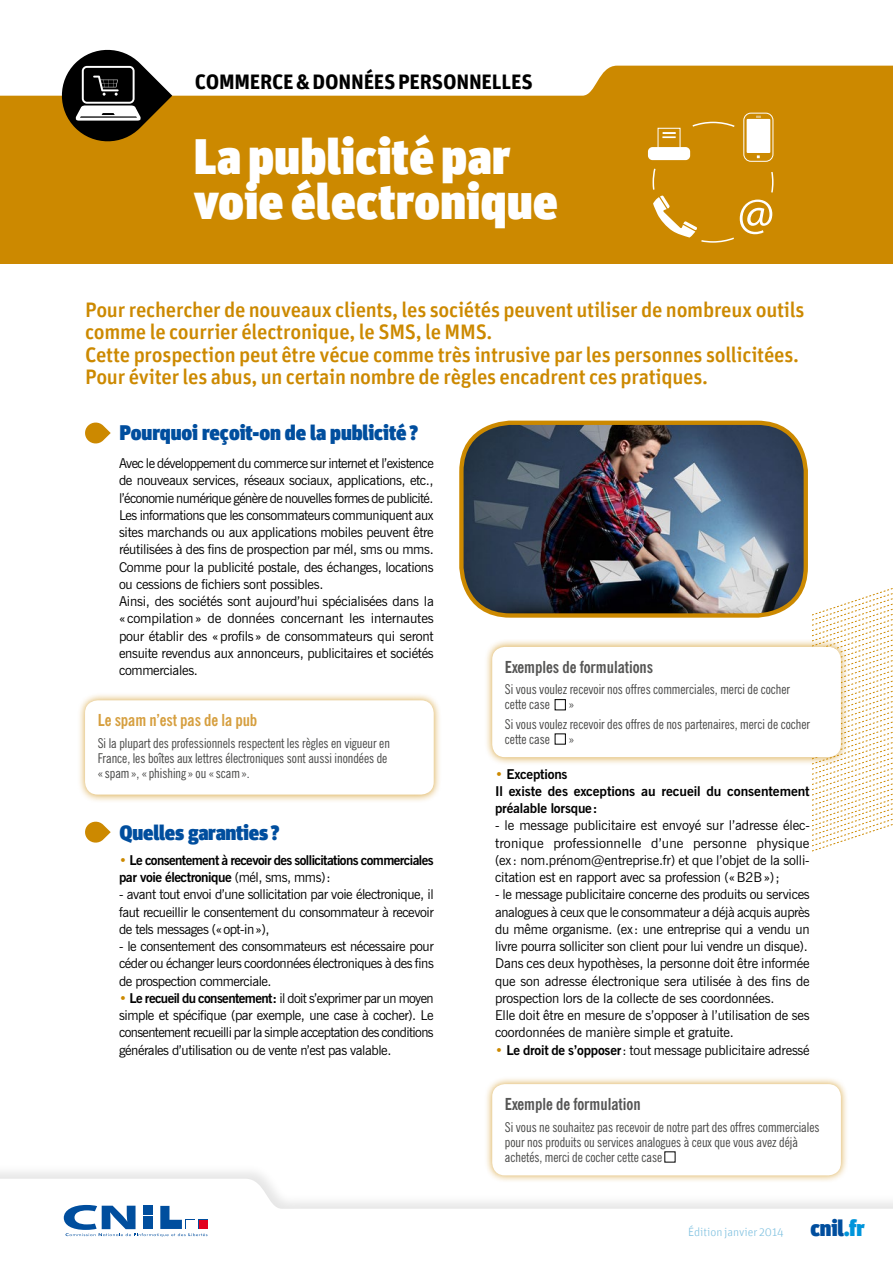
<style>
.page{position:relative;width:893px;height:1263px;background:#fff}
.page>*{position:absolute;margin:0;border:0;box-sizing:border-box;transform-origin:0 0}
.t1{font:900 49.5px/45px "Unit";letter-spacing:.01em;color:#fff}
.t2{font:500 21px/22.5px "Unit";letter-spacing:-.01em;color:#cc8900}
.t3{font:900 21px "Unit";letter-spacing:-.005em;color:#004e9e}
.t4{font:700 21px "Unit";letter-spacing:-.01em;color:#000}
.t5{font:700 condensed 16.5px "News Gothic BT";color:#565655}
.t6{font:700 condensed 16.5px "News Gothic BT";color:#d69f3f}
.t7{font:13.5px/17.2px "News Gothic BT";letter-spacing:-.025em;color:#000;text-align:justify}
.t8{font:condensed 13.5px/15px "News Gothic BT";color:#484847}
.t9{font:700 13.5px/17.2px "News Gothic BT";letter-spacing:-.035em;color:#000}
.t10{font:700 13.5px/17.2px "News Gothic BT";letter-spacing:-.005em;color:#000}
.t11{font:300 12px "Unit";color:#80c1e0}
.s1{font-weight:400;color:#cc8900}
.s2{color:#cc8900}
.s3{font-weight:700}
.s4{font-weight:400}
.s5{font-weight:900;font-size:22.5px;color:#004e9e}
.s6{font-weight:900;font-size:22.5px;color:#0095db}
</style>
<div class="page">
<div style="left:0;top:1163px;width:893px;height:100px;background:#000;opacity:.1"></div>
<svg style="left:0;top:1179px;width:893px;height:84px"></svg>
<svg style="left:64px;top:1205px;width:143px;height:32px"></svg>
<div style="left:143px;top:1206px;width:9px;height:9px;background:#004e9e"></div>
<div style="left:186px;top:1220px;width:9px;height:9px;background:#fff"></div>
<svg style="left:198px;top:1220px;width:10px;height:9px"></svg>
<div style="left:199px;top:1220px;width:8px;height:8px;background:#e3001d"></div>
<div style="left:0;top:28px;width:893px;height:236px;background:#cc8900"></div>
<svg style="left:0;top:28px;width:893px;height:68px;fill:#fff"></svg>
<svg style="left:57px;top:45px;width:115px;height:97px"></svg>
<svg style="left:807px;top:576px;width:86px;height:276px"></svg>
<svg style="left:85px;top:422px;width:26px;height:22px"></svg>
<div style="left:553px;top:580px;width:259px;height:354px;background:#fff"></div>
<svg style="left:85px;top:821px;width:26px;height:22px"></svg>
<div style="left:484px;top:639px;width:365px;height:126px;background:#cc8900;opacity:.75"></div>
<div style="left:492px;top:647px;width:349px;height:110px;background:#fff;border-radius:13px"></div>
<div style="left:555px;top:699px;width:10px;height:11px;border:1px solid #000"></div>
<div style="left:648px;top:147px;width:42px;height:13px;background:#fff;border-radius:5px"></div>
<div style="left:743px;top:113px;width:30px;height:49px;border:1px solid #fff;border-radius:7px"></div>
<svg style="left:652px;top:116px;width:122px;height:127px"></svg>
<div style="left:77px;top:692px;width:365px;height:111px;background:#cc8900;opacity:.75"></div>
<div style="left:85px;top:700px;width:349px;height:94px;background:#fff;border-radius:13px"></div>
<img style="left:462px;top:423px;width:344px;height:192px">
<div style="left:459px;top:421px;width:349px;height:197px;border:4px solid #cc8900;border-radius:49px"></div>
<div style="left:484px;top:1076px;width:365px;height:107px;background:#cc8900;opacity:.75"></div>
<div style="left:492px;top:1084px;width:349px;height:91px;background:#fff;border-radius:13px"></div>
<h2 class="t4" style="left:195px;top:69px;width:340px">COMMERCE &amp; DONNÉES PERSONNELLES</h2>
<h1 class="t1" style="left:194px;top:133px;width:366px">La publicité par voie électronique</h1>
<p class="t2" style="left:85px;top:298px;width:721px">Pour rechercher de nouveaux clients, les sociétés peuvent utiliser de nombreux outils comme le courrier électronique, le SMS, le MMS.<br>Cette prospection peut être vécue comme très intrusive par les personnes sollicitées.<br>Pour éviter les abus, un certain nombre de règles encadrent ces pratiques.</p>
<h2 class="t3" style="left:120px;top:420px;width:300px">Pourquoi reçoit-on de la publicité?</h2>
<p class="t7" style="left:119px;top:454px;width:316px;text-align:left">Avec le développement du commerce sur internet et l’existence de nouveaux services, réseaux sociaux, applications, etc., l’économie numérique génère de nouvelles formes de publicité.<br>Les informations que les consommateurs communiquent aux sites marchands ou aux applications mobiles peuvent être réutilisées à des fins de prospection par mél, sms ou mms.<br>Comme pour la publicité postale, des échanges, locations ou cessions de fichiers sont possibles.<br>Ainsi, des sociétés sont aujourd’hui spécialisées dans la «compilation» de données concernant les internautes pour établir des «profils» de consommateurs qui seront ensuite revendus aux annonceurs, publicitaires et sociétés commerciales.</p>
<p class="t5" style="left:505px;top:657px;width:150px">Exemples de formulations</p>
<p class="t8" style="left:505px;top:682px;width:287px">Si vous voulez recevoir nos offres commerciales, merci de cocher cette case</p>
<p class="t8" style="left:505px;top:695px;width:307px;line-height:19.2px;text-indent:64px">»<br>Si vous voulez recevoir des offres de nos partenaires, merci de cocher</p>
<p class="t8" style="left:505px;top:731px;width:46px">cette case</p>
<p class="t8" style="left:569px;top:731px;width:7px">»</p>
<p class="t6" style="left:98px;top:710px;width:161px">Le spam n’est pas de la pub</p>
<p class="t8" style="left:98px;top:735px;width:294px">Si la plupart des professionnels respectent les règles en vigueur en<br>France, les boîtes aux lettres électroniques sont aussi inondées de «spam», « phishing» ou «scam».</p>
<p class="t10" style="left:495px;top:765px;width:316px"><span class="s1">•</span> Exceptions<br>Il existe des exceptions au recueil du consentement préalable lorsque:</p>
<p class="t7" style="left:495px;top:817px;width:316px">- le message publicitaire est envoyé sur l’adresse élec&shy;tronique professionnelle d’une personne physique (ex: nom.prénom@entreprise.fr) et que l’objet de la solli&shy;citation est en rapport avec sa profession («B2B»);</p>
<p class="t7" style="left:495px;top:886px;width:316px;text-align:left">- le message publicitaire concerne des produits ou services analogues à ceux que le consommateur a déjà acquis auprès du même organisme. (ex: une entreprise qui a vendu un livre pourra solliciter son client pour lui vendre un disque).<br>Dans ces deux hypothèses, la personne doit être informée que son adresse électronique sera utilisée à des fins de prospection lors de la collecte de ses coordonnées.<br>Elle doit être en mesure de s’opposer à l’utilisation de ses coordonnées de manière simple et gratuite.</p>
<p class="t7" style="left:495px;top:1041px;width:316px"><span class="s2">•</span> <span class="s3">Le droit de s’opposer</span>: tout message publicitaire adressé</p>
<h2 class="t3" style="left:120px;top:819px;width:162px">Quelles garanties?</h2>
<p class="t9" style="left:119px;top:851px;width:316px"><span class="s1">•</span> Le consentement à recevoir des sollicitations commerciales par voie électronique <span class="s4">(mél, sms, mms):</span></p>
<p class="t7" style="left:119px;top:886px;width:316px">- avant tout envoi d’une sollicitation par voie électronique, il faut recueillir le consentement du consommateur à recevoir de tels messages («opt-in»),</p>
<p class="t7" style="left:119px;top:937px;width:316px">- le consentement des consommateurs est nécessaire pour céder ou échanger leurs coordonnées électroniques à des fins de prospection commerciale.</p>
<p class="t7" style="left:119px;top:989px;width:316px"><span class="s2">•</span> <span class="s3">Le recueil du consentement:</span> il doit s’exprimer par un moyen simple et spécifique (par exemple, une case à cocher). Le consentement recueilli par la simple acceptation des conditions générales d’utilisation ou de vente n’est pas valable.</p>
<p class="t5" style="left:505px;top:1094px;width:137px">Exemple de formulation</p>
<p class="t8" style="left:505px;top:1119px;width:316px">Si vous ne souhaitez pas recevoir de notre part des offres commerciales pour nos produits ou services analogues à ceux que vous avez déjà achetés, merci de cocher cette case □</p>
<p class="t11" style="left:688px;top:1225px;width:178px">Édition janvier 2014 <span class="s5">cnil</span><span class="s6">.fr</span></p>
</div>
